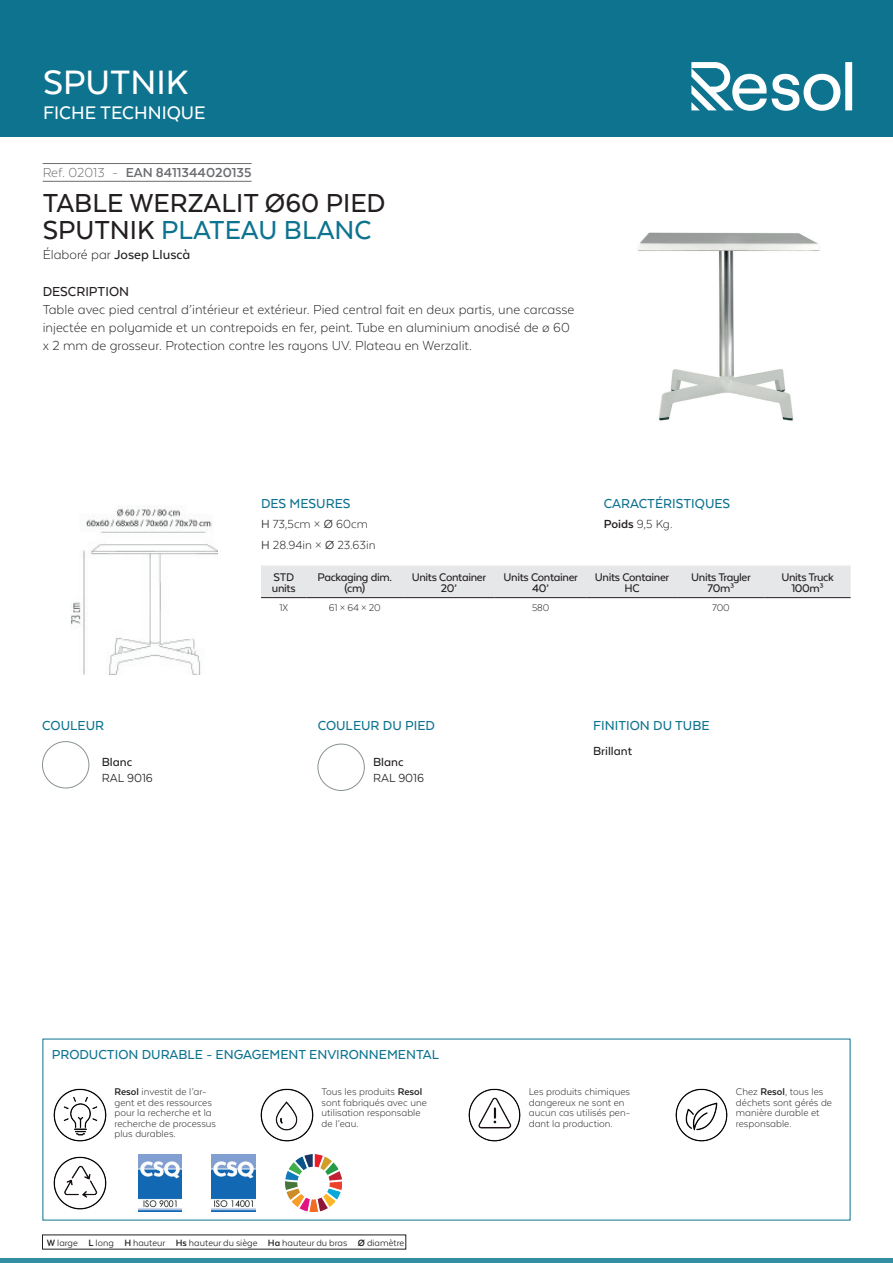
<style>
.page{position:relative;width:893px;height:1263px;background:#fff}
.page>*{position:absolute;margin:0;border:0;box-sizing:border-box;transform-origin:0 0}
.t1{font:500 39px "Texta Alt";color:#fff}
.t2{font:500 30px/27px "Texta Alt";color:#231f20}
.t3{font:500 21px "Texta Alt";color:#fff}
.t4{font:300 15px/18px "Texta Alt";color:#231f20}
.t5{font:500 15px "Texta Alt";color:#0d738f}
.t6{font:500 15px "Texta Alt";color:#231f20}
.t7{font:700 15px "Texta Alt";color:#6c6d70}
.t8{font:300 13.5px/20.4px "Texta Alt";color:#231f20}
.t9{font:500 13.5px "Texta Alt";color:#231f20}
.t10{font:13.5px "Texta Alt";color:#231f20}
.t11{font:500 12.75px/10.5px "Texta Alt";letter-spacing:-.025em;color:#231f20;text-align:center}
.t12{font:300 11.25px/10.5px "Texta Alt";color:#231f20}
.t13{font:10.5px "Texta Alt";color:#231f20}
.s1{font-weight:300}
.s2{color:#0d738f}
.s3{font-weight:700}
.s4{font-weight:400}
</style>
<div class="page">
<div style="left:0;top:0;width:893px;height:137px;background:#0d738f"></div>
<hr style="left:0;top:1259px;width:893px;height:4px;background:#348ea3">
<svg style="left:691px;top:62px;width:161px;height:49px"></svg>
<hr style="left:43px;top:163px;width:209px;height:1px;background:#6c6d70">
<hr style="left:43px;top:181px;width:209px;height:1px;background:#6c6d70">
<img style="left:637px;top:232px;width:183px;height:189px">
<img style="left:42px;top:742px;width:47px;height:46px;border-radius:23px">
<div style="left:42px;top:741px;width:47px;height:47px;border:1px solid #89948d;border-radius:50%"></div>
<img style="left:318px;top:744px;width:46px;height:46px;border-radius:23px">
<div style="left:318px;top:744px;width:46px;height:47px;border:1px solid #89948d;border-radius:50%"></div>
<img style="left:70px;top:505px;width:147px;height:170px">
<div style="left:261px;top:565px;width:590px;height:32px;background:#e6e7e9"></div>
<hr style="left:261px;top:597px;width:46px;height:1px;background:#231f20">
<hr style="left:307px;top:597px;width:96px;height:1px;background:#231f20">
<hr style="left:403px;top:597px;width:92px;height:1px;background:#231f20">
<hr style="left:495px;top:597px;width:92px;height:1px;background:#231f20">
<hr style="left:587px;top:597px;width:90px;height:1px;background:#231f20">
<hr style="left:677px;top:597px;width:88px;height:1px;background:#231f20">
<hr style="left:765px;top:597px;width:86px;height:1px;background:#231f20">
<img style="left:53px;top:1088px;width:54px;height:54px">
<img style="left:260px;top:1088px;width:54px;height:54px">
<img style="left:468px;top:1088px;width:53px;height:54px">
<img style="left:675px;top:1088px;width:53px;height:54px">
<img style="left:53px;top:1156px;width:54px;height:54px">
<img style="left:138px;top:1155px;width:44px;height:56px">
<img style="left:212px;top:1155px;width:43px;height:56px">
<img style="left:285px;top:1155px;width:57px;height:56px">
<h1 class="t1" style="left:43px;top:62px;width:147px">SPUTNIK</h1>
<h3 class="t3" style="left:43px;top:102px;width:164px">FICHE TECHNIQUE</h3>
<h3 class="t7" style="left:43px;top:164px;width:210px"><span class="s1">Ref. 02013 -</span> EAN 8411344020135</h3>
<h2 class="t2" style="left:43px;top:189px;width:344px">TABLE WERZALIT Ø60 PIED<br>SPUTNIK <span class="s2">PLATEAU BLANC</span></h2>
<h3 class="t6" style="left:43px;top:246px;width:149px"><span class="s1">Élaboré par</span> Josep Lluscà</h3>
<h3 class="t6" style="left:43px;top:284px;width:88px">DESCRIPTION</h3>
<p class="t4" style="left:43px;top:300px;width:533px">Table avec pied central d’intérieur et extérieur. Pied central fait en deux partis, une carcasse injectée en polyamide et un contrepoids en fer, peint. Tube en aluminium anodisé de ø 60 x 2 mm de grosseur. Protection contre les rayons UV. Plateau en Werzalit.</p>
<h3 class="t5" style="left:42px;top:718px;width:63px">COULEUR</h3>
<p class="t9" style="left:102px;top:755px;width:32px">Blanc</p>
<p class="t10" style="left:102px;top:771px;width:52px">RAL 9016</p>
<h3 class="t5" style="left:604px;top:495px;width:128px">CARACTÉRISTIQUES</h3>
<p class="t8" style="left:604px;top:514px;width:70px"><span class="s3">Poids</span> 9,5 Kg.</p>
<h3 class="t5" style="left:261px;top:495px;width:91px">DES MESURES</h3>
<p class="t8" style="left:261px;top:514px;width:116px"><span class="s4">H</span> 73,5cm × <span class="s4">Ø</span> 60cm<br><span class="s4">H</span> 28.94in × <span class="s4">Ø</span> 23.63in</p>
<p class="t11" style="left:272px;top:572px;width:25px;text-align:left">STD units</p>
<p class="t11" style="left:317px;top:572px;width:76px">Packaging dim. (cm)</p>
<p class="t11" style="left:412px;top:572px;width:76px">Units Container<br>20’</p>
<p class="t11" style="left:504px;top:572px;width:76px">Units Container<br>40’</p>
<p class="t11" style="left:595px;top:572px;width:76px">Units Container<br>HC</p>
<p class="t11" style="left:691px;top:572px;width:61px">Units Trayler<br>70m³</p>
<p class="t11" style="left:781px;top:572px;width:54px">Units Truck<br>100m³</p>
<p class="t12" style="left:279px;top:602px;width:10px">1X</p>
<p class="t12" style="left:329px;top:602px;width:53px">61 × 64 × 20</p>
<p class="t12" style="left:532px;top:602px;width:19px">580</p>
<p class="t12" style="left:712px;top:602px;width:19px">700</p>
<h3 class="t5" style="left:318px;top:718px;width:119px">COULEUR DU PIED</h3>
<p class="t9" style="left:373px;top:755px;width:32px">Blanc</p>
<p class="t10" style="left:373px;top:771px;width:52px">RAL 9016</p>
<h3 class="t5" style="left:593px;top:718px;width:118px">FINITION DU TUBE</h3>
<p class="t9" style="left:593px;top:744px;width:40px">Brillant</p>
<h3 class="t5" style="left:52px;top:1047px;width:389px">PRODUCTION DURABLE - ENGAGEMENT ENVIRONNEMENTAL</h3>
<p class="t12" style="left:114px;top:1086px;width:103px"><span class="s3">Resol</span> investit de l’ar&shy;gent et des ressources pour la recherche et la recherche de processus plus durables.</p>
<p class="t12" style="left:322px;top:1086px;width:107px">Tous les produits <span class="s3">Resol </span>sont fabriqués avec une utilisation responsable de l’eau.</p>
<p class="t12" style="left:529px;top:1086px;width:103px">Les produits chimiques dangereux ne sont en aucun cas utilisés pen&shy;dant la production.</p>
<p class="t12" style="left:736px;top:1086px;width:98px">Chez <span class="s3">Resol</span>, tous les déchets sont gérés de manière durable et responsable.</p>
<p class="t13" style="left:47px;top:1237px;width:359px"><span class="s3">W</span> large <span class="s3">L</span> long <span class="s3">H</span> hauteur <span class="s3">Hs</span> hauteur du siège <span class="s3">Ha</span> hauteur du bras <span class="s3">Ø</span> diamètre</p>
</div>
